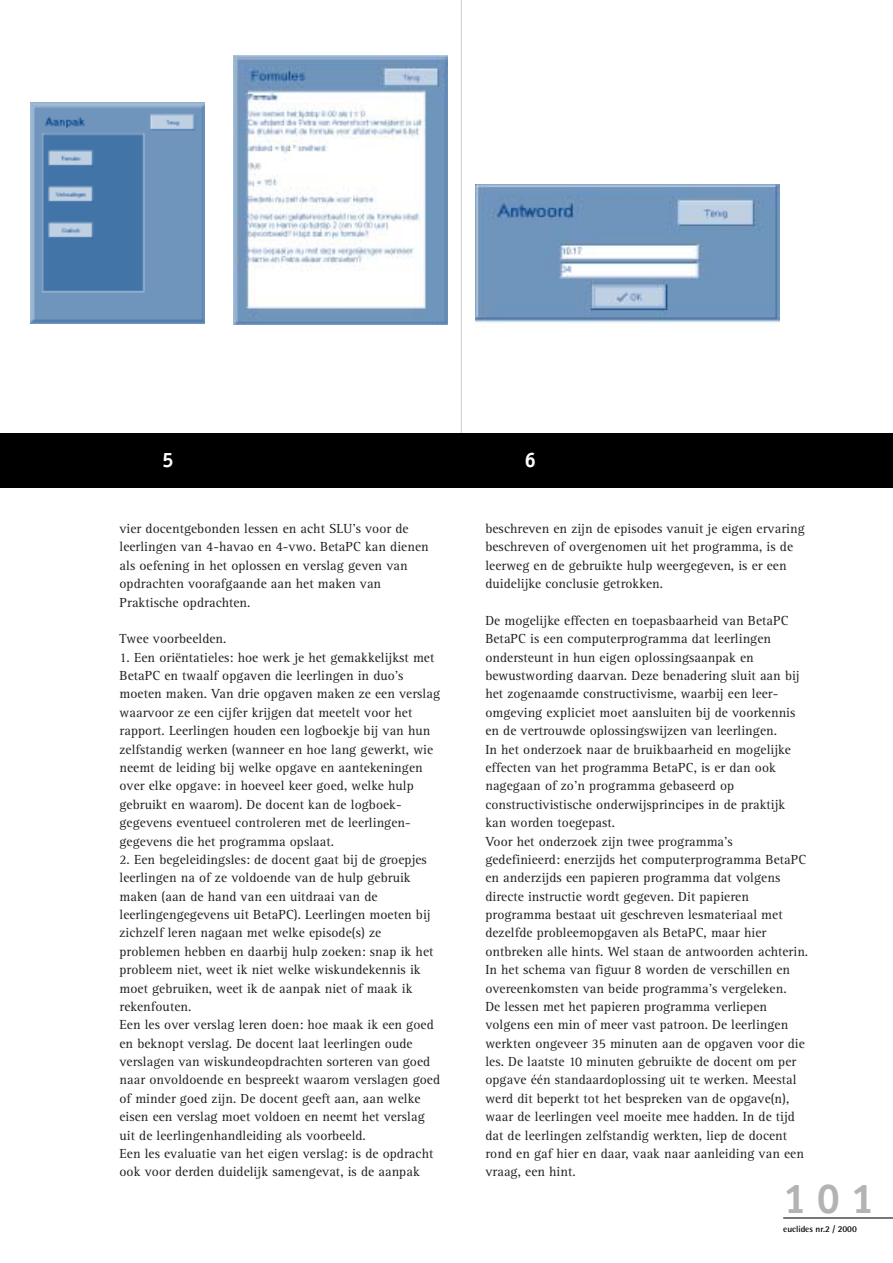
<style>
.page{position:relative;width:893px;height:1263px;background:#fff}
.page>*{position:absolute;margin:0;border:0;box-sizing:border-box;transform-origin:0 0}
.t1{font:700 41.85px "Officina Sans";color:#b3b3b3}
.t2{font:700 20.85px "Officina Sans";color:#fff}
.t3{font:13.65px/18.5px "Rotis Serif";letter-spacing:.005em;color:#231f20}
.t4{font:700 9px "Rotis Semi Sans";color:#000}
</style>
<div class="page">
<hr style="left:783px;top:1217px;width:109px;height:2px;background:#231f20">
<img style="left:31px;top:103px;width:174px;height:221px">
<img style="left:233px;top:55px;width:215px;height:270px">
<img style="left:475px;top:184px;width:304px;height:139px">
<hr style="left:461px;top:0;width:1px;height:452px;background:#ccc">
<div style="left:0;top:434px;width:892px;height:54px;background:#000"></div>
<h2 class="t2" style="left:162px;top:452px;width:13px">5</h2>
<h2 class="t2" style="left:524px;top:452px;width:13px">6</h2>
<p class="t3" style="left:119px;top:521px;width:311px">vier docentgebonden lessen en acht SLU’s voor de leerlingen van 4-havao en 4-vwo. BetaPC kan dienen als oefening in het oplossen en verslag geven van opdrachten voorafgaande aan het maken van Praktische opdrachten.</p>
<p class="t3" style="left:119px;top:631px;width:108px">Twee voorbeelden.</p>
<p class="t3" style="left:119px;top:649px;width:322px">1. Een oriëntatieles: hoe werk je het gemakkelijkst met BetaPC en twaalf opgaven die leerlingen in duo’s moeten maken. Van drie opgaven maken ze een verslag waarvoor ze een cijfer krijgen dat meetelt voor het rapport. Leerlingen houden een logboekje bij van hun zelfstandig werken (wanneer en hoe lang gewerkt, wie neemt de leiding bij welke opgave en aantekeningen over elke opgave: in hoeveel keer goed, welke hulp gebruikt en waarom). De docent kan de logboek&shy;gegevens eventueel controleren met de leerlingen&shy;gegevens die het programma opslaat.</p>
<p class="t3" style="left:119px;top:851px;width:322px">2. Een begeleidingsles: de docent gaat bij de groepjes leerlingen na of ze voldoende van de hulp gebruik maken (aan de hand van een uitdraai van de leerlingengegevens uit BetaPC). Leerlingen moeten bij zichzelf leren nagaan met welke episode(s) ze problemen hebben en daarbij hulp zoeken: snap ik het probleem niet, weet ik niet welke wiskundekennis ik moet gebruiken, weet ik de aanpak niet of maak ik rekenfouten.<br>Een les over verslag leren doen: hoe maak ik een goed en beknopt verslag. De docent laat leerlingen oude verslagen van wiskundeopdrachten sorteren van goed naar onvoldoende en bespreekt waarom verslagen goed of minder goed zijn. De docent geeft aan, aan welke eisen een verslag moet voldoen en neemt het verslag uit de leerlingenhandleiding als voorbeeld.<br>Een les evaluatie van het eigen verslag: is de opdracht ook voor derden duidelijk samengevat, is de aanpak</p>
<p class="t3" style="left:485px;top:520px;width:321px">beschreven en zijn de episodes vanuit je eigen ervaring beschreven of overgenomen uit het programma, is de leerweg en de gebruikte hulp weergegeven, is er een duidelijke conclusie getrokken.</p>
<p class="t3" style="left:485px;top:612px;width:324px">De mogelijke effecten en toepasbaarheid van BetaPC BetaPC is een computerprogramma dat leerlingen ondersteunt in hun eigen oplossingsaanpak en bewustwording daarvan. Deze benadering sluit aan bij het zogenaamde constructivisme, waarbij een leer&shy;omgeving expliciet moet aansluiten bij de voorkennis en de vertrouwde oplossingswijzen van leerlingen.<br>In het onderzoek naar de bruikbaarheid en mogelijke effecten van het programma BetaPC, is er dan ook nagegaan of zo’n programma gebaseerd op constructivistische onderwijsprincipes in de praktijk kan worden toegepast.<br>Voor het onderzoek zijn twee programma’s gedefinieerd: enerzijds het computerprogramma BetaPC en anderzijds een papieren programma dat volgens directe instructie wordt gegeven. Dit papieren programma bestaat uit geschreven lesmateriaal met dezelfde probleemopgaven als BetaPC, maar hier ontbreken alle hints. Wel staan de antwoorden achterin.<br>In het schema van figuur 8 worden de verschillen en overeenkomsten van beide programma’s vergeleken.<br>De lessen met het papieren programma verliepen volgens een min of meer vast patroon. De leerlingen werkten ongeveer 35 minuten aan de opgaven voor die les. De laatste 10 minuten gebruikte de docent om per opgave één standaardoplossing uit te werken. Meestal werd dit beperkt tot het bespreken van de opgave(n), waar de leerlingen veel moeite mee hadden. In de tijd dat de leerlingen zelfstandig werkten, liep de docent rond en gaf hier en daar, vaak naar aanleiding van een vraag, een hint.</p>
<h1 class="t1" style="left:783px;top:1183px;width:92px">101</h1>
<p class="t4" style="left:783px;top:1225px;width:75px">euclides nr.2 / 2000</p>
</div>
